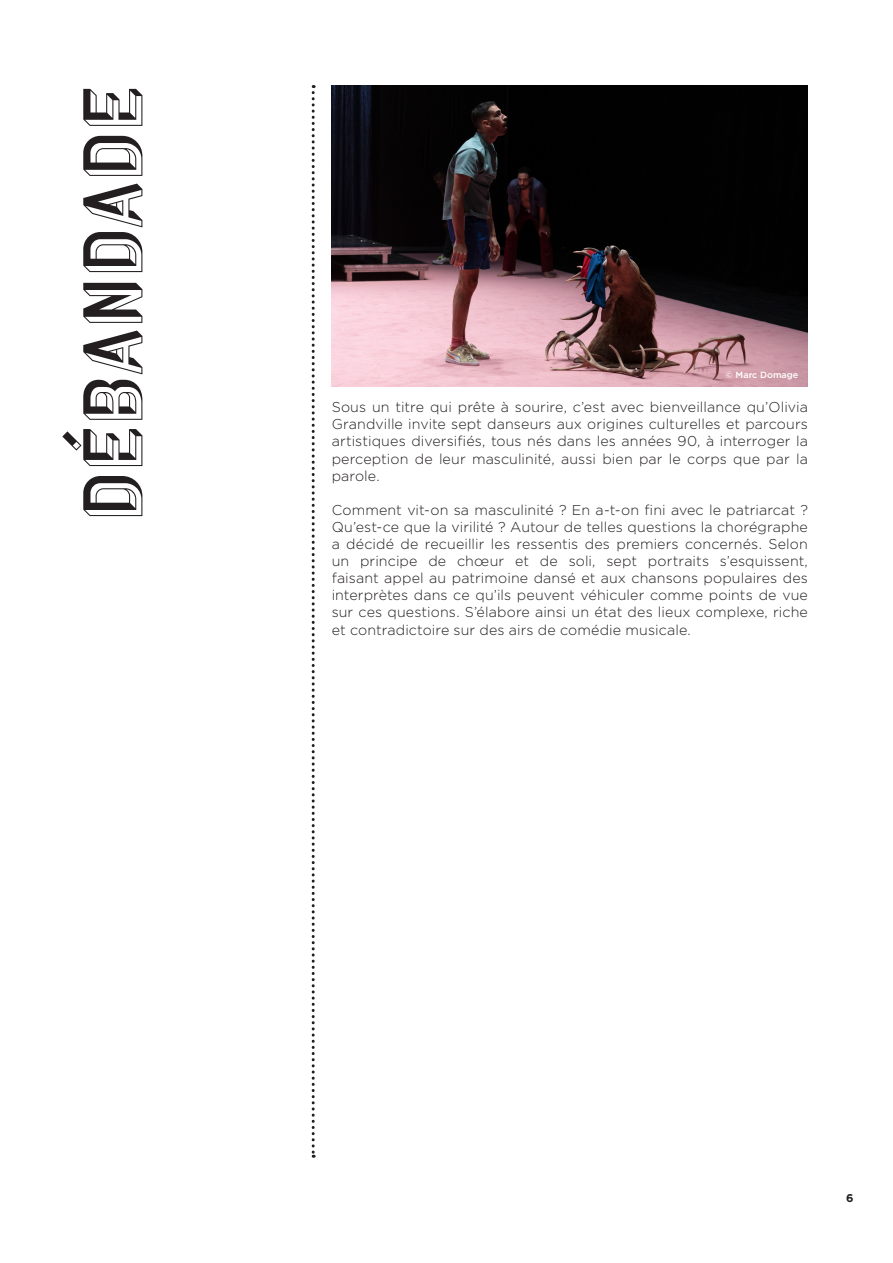
<style>
.page{position:relative;width:893px;height:1263px;background:#fff}
.page>*{position:absolute;margin:0;border:0;box-sizing:border-box;transform-origin:0 0}
.titre{font:500 76.5px "Utopia";color:#231f20}
.oeuvre{font:300 14.25px/17.1px "Gotham";letter-spacing:.005em;color:#231f20;text-align:justify}
.t1{font:700 11.25px "Gotham";color:#231f20}
.oeuvre-2{font:500 9px "Gotham";color:#fff}
</style>
<div class="page">
<svg style="left:312px;top:85px;width:3px;height:1073px"></svg>
<img style="left:332px;top:85px;width:476px;height:302px">
<p class="titre" style="left:62px;top:521px;width:438px;rotate:-90deg">Débandade</p>
<p class="oeuvre-2" style="left:725px;top:369px;width:74px">© Marc Domage</p>
<p class="oeuvre" style="left:332px;top:398px;width:478px">Sous un titre qui prête à sourire, c’est avec bienveillance qu’Olivia Grandville invite sept danseurs aux origines culturelles et parcours artistiques diversifiés, tous nés dans les années 90, à interroger la perception de leur masculinité, aussi bien par le corps que par la parole.</p>
<p class="oeuvre" style="left:332px;top:501px;width:478px">Comment vit-on sa masculinité ? En a-t-on fini avec le patriarcat ?<br>Qu’est-ce que la virilité ? Autour de telles questions la chorégraphe a décidé de recueillir les ressentis des premiers concernés. Selon un principe de chœur et de soli, sept portraits s’esquissent, faisant appel au patrimoine dansé et aux chansons populaires des interprètes dans ce qu’ils peuvent véhiculer comme points de vue sur ces questions. S’élabore ainsi un état des lieux complexe, riche et contradictoire sur des airs de comédie musicale.</p>
<p class="t1" style="left:846px;top:1191px;width:9px">6</p>
</div>
